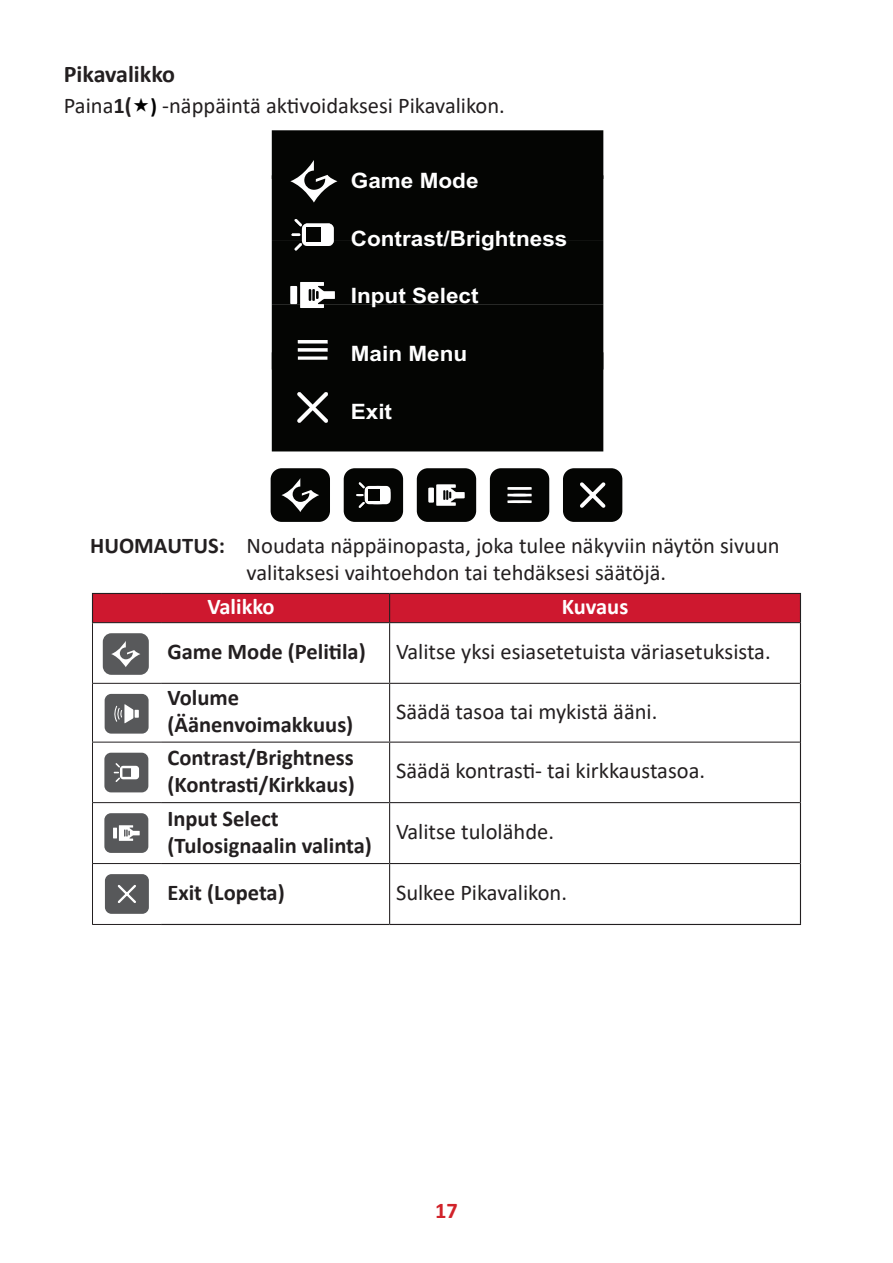
<style>
.page{position:relative;width:893px;height:1263px;background:#fff}
.page>*{position:absolute;margin:0;border:0;box-sizing:border-box;transform-origin:0 0}
.t1{font:700 24px "Calibri";color:#231f20}
.t2{font:22.5px/27px "Calibri";color:#231f20}
.t3{font:700 22.5px/27px "Calibri";color:#231f20}
.t4{font:700 22.5px "Calibri";color:#fff}
.t5{font:700 22.5px "Calibri";color:#d1232a}
.t6{font:700 21.15px "Arial";color:#fff;scale:1.06 1}
.s1{font-weight:700}
.s2{font-weight:700;font-size:21px;color:#000}
</style>
<div class="page">
<div style="left:563px;top:468px;width:59px;height:54px;background:#040503;border-radius:11px"></div>
<svg style="left:580px;top:482px;width:26px;height:26px"></svg>
<svg style="left:417px;top:468px;width:59px;height:54px"></svg>
<svg style="left:490px;top:468px;width:59px;height:54px"></svg>
<hr style="left:508px;top:487px;width:24px;height:3px;background:#fff">
<hr style="left:508px;top:500px;width:24px;height:3px;background:#fff">
<hr style="left:508px;top:494px;width:24px;height:2px;background:#fff">
<svg style="left:344px;top:468px;width:59px;height:54px"></svg>
<div style="left:368px;top:489px;width:12px;height:12px;background:#040503"></div>
<div style="left:271px;top:468px;width:59px;height:54px;background:#040503;border-radius:11px"></div>
<div style="left:272px;top:130px;width:331px;height:321px;background:#040503"></div>
<svg style="left:281px;top:478px;width:38px;height:34px"></svg>
<hr style="left:800px;top:623px;width:1px;height:60px;background:#231f20">
<hr style="left:800px;top:683px;width:1px;height:59px;background:#231f20">
<hr style="left:800px;top:742px;width:1px;height:61px;background:#231f20">
<hr style="left:800px;top:803px;width:1px;height:60px;background:#231f20">
<hr style="left:800px;top:863px;width:1px;height:61px;background:#231f20">
<hr style="left:161px;top:924px;width:229px;height:1px;background:#231f20">
<hr style="left:390px;top:924px;width:411px;height:1px;background:#231f20">
<svg style="left:92px;top:593px;width:709px;height:30px"></svg>
<hr style="left:92px;top:622px;width:69px;height:1px;background:#231f20">
<hr style="left:161px;top:622px;width:229px;height:1px;background:#231f20">
<hr style="left:390px;top:622px;width:410px;height:1px;background:#231f20">
<hr style="left:389px;top:623px;width:1px;height:60px;background:#231f20">
<hr style="left:161px;top:683px;width:229px;height:1px;background:#231f20">
<hr style="left:390px;top:683px;width:410px;height:1px;background:#231f20">
<hr style="left:389px;top:684px;width:1px;height:57px;background:#231f20">
<hr style="left:161px;top:741px;width:229px;height:2px;background:#231f20">
<hr style="left:390px;top:741px;width:410px;height:2px;background:#231f20">
<hr style="left:389px;top:743px;width:1px;height:59px;background:#231f20">
<hr style="left:161px;top:802px;width:229px;height:1px;background:#231f20">
<hr style="left:390px;top:802px;width:410px;height:1px;background:#231f20">
<hr style="left:389px;top:803px;width:1px;height:60px;background:#231f20">
<hr style="left:161px;top:863px;width:229px;height:1px;background:#231f20">
<hr style="left:390px;top:863px;width:410px;height:1px;background:#231f20">
<hr style="left:389px;top:864px;width:1px;height:60px;background:#231f20">
<hr style="left:92px;top:623px;width:1px;height:60px;background:#231f20">
<hr style="left:92px;top:683px;width:69px;height:1px;background:#231f20">
<hr style="left:92px;top:684px;width:1px;height:58px;background:#231f20">
<hr style="left:92px;top:742px;width:69px;height:1px;background:#231f20">
<hr style="left:92px;top:742px;width:1px;height:60px;background:#231f20">
<hr style="left:92px;top:802px;width:69px;height:1px;background:#231f20">
<hr style="left:92px;top:803px;width:1px;height:60px;background:#231f20">
<hr style="left:92px;top:863px;width:69px;height:1px;background:#231f20">
<hr style="left:92px;top:864px;width:1px;height:60px;background:#231f20">
<hr style="left:92px;top:924px;width:69px;height:1px;background:#231f20">
<div style="left:103px;top:633px;width:46px;height:42px;background:#58595b;border-radius:9px"></div>
<svg style="left:111px;top:641px;width:29px;height:26px"></svg>
<div style="left:105px;top:694px;width:44px;height:40px;background:#57585a;border-radius:7px"></div>
<svg style="left:114px;top:704px;width:25px;height:19px"></svg>
<div style="left:104px;top:753px;width:44px;height:39px;background:#57585a;border-radius:7px"></div>
<svg style="left:114px;top:763px;width:25px;height:19px"></svg>
<div style="left:104px;top:813px;width:44px;height:40px;background:#57585a;border-radius:7px"></div>
<hr style="left:113px;top:828px;width:4px;height:10px;background:#fff">
<svg style="left:119px;top:825px;width:21px;height:16px"></svg>
<div style="left:105px;top:874px;width:44px;height:40px;background:#57585a;border-radius:7px"></div>
<svg style="left:117px;top:885px;width:19px;height:18px"></svg>
<p class="t1" style="left:64px;top:57px;width:113px">Pikavalikko</p>
<p class="t2" style="left:64px;top:91px;width:443px">Paina<span class="s1">1(</span> <span class="s2">)</span> -näppäintä aktivoidaksesi Pikavalikon.</p>
<p class="t6" style="left:351px;top:166px;width:122px">Game Mode</p>
<p class="t6" style="left:351px;top:223px;width:206px">Contrast/Brightness</p>
<p class="t6" style="left:351px;top:281px;width:122px">Input Select</p>
<p class="t6" style="left:351px;top:339px;width:111px">Main Menu</p>
<p class="t6" style="left:351px;top:396px;width:40px">Exit</p>
<p class="t2" style="left:247px;top:532px;width:535px;text-indent:-156px"><span class="s1">HUOMAUTUS:</span> Noudata näppäinopasta, joka tulee näkyviin näytön sivuun valitaksesi vaihtoehdon tai tehdäksesi säätöjä.</p>
<p class="t4" style="left:207px;top:591px;width:69px">Valikko</p>
<p class="t4" style="left:562px;top:591px;width:68px">Kuvaus</p>
<p class="t3" style="left:167px;top:638px;width:200px">Game Mode (Pelitila)</p>
<p class="t2" style="left:396px;top:637px;width:376px">Valitse yksi esiasetetuista väriasetuksista.</p>
<p class="t3" style="left:167px;top:684px;width:187px">Volume (Äänenvoimakkuus)</p>
<p class="t2" style="left:396px;top:697px;width:263px">Säädä tasoa tai mykistä ääni.</p>
<p class="t3" style="left:167px;top:744px;width:189px">Contrast/Brightness (Kontrasti/Kirkkaus)</p>
<p class="t3" style="left:167px;top:804px;width:206px">Input Select (Tulosignaalin valinta)</p>
<p class="t2" style="left:396px;top:757px;width:311px">Säädä kontrasti- tai kirkkaustasoa.</p>
<p class="t2" style="left:396px;top:818px;width:160px">Valitse tulolähde.</p>
<p class="t3" style="left:167px;top:879px;width:119px">Exit (Lopeta)</p>
<p class="t2" style="left:396px;top:878px;width:173px">Sulkee Pikavalikon.</p>
<p class="t5" style="left:435px;top:1194px;width:24px">17</p>
</div>
